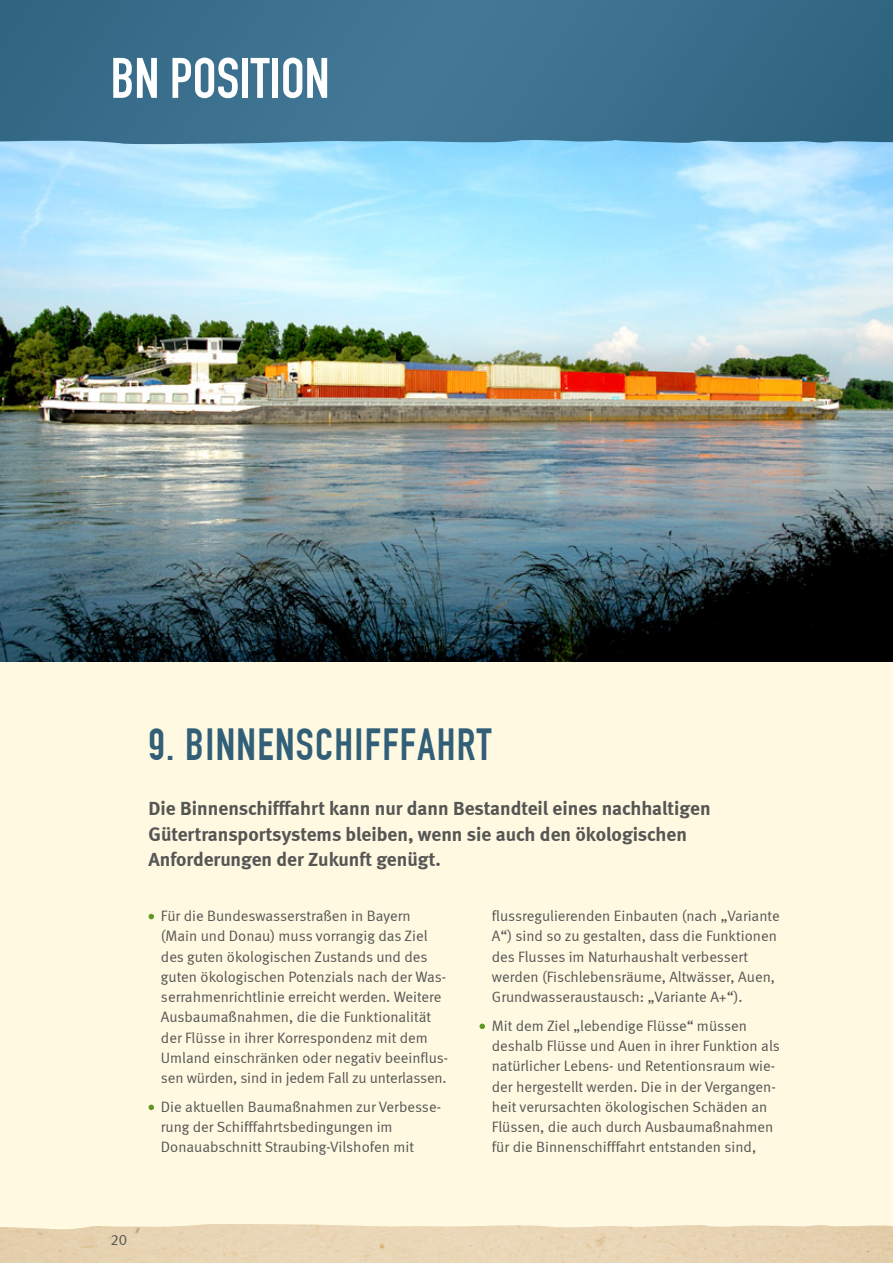
<style>
.page{position:relative;width:893px;height:1263px;background:#fff9e1}
.page>*{position:absolute;margin:0;border:0;box-sizing:border-box;transform-origin:0 0}
.t1{font:56.1px "DIN Engschrift";color:#fff}
.t2{font:44.1px "DIN Engschrift";letter-spacing:.03em;color:#315f78}
.t3{font:19.5px/25.5px "Meta Bold LF";color:#565655}
.t4{font:15px/20.2px "Meta Normal LF";color:#565655}
</style>
<div class="page">
<img style="left:0;top:145px;width:893px;height:516px">
<img style="left:0;top:1224px;width:893px;height:39px">
<svg style="left:0;top:0;width:893px;height:145px;background:#3b708f"></svg>
<svg style="left:149px;top:914px;width:5px;height:5px"></svg>
<svg style="left:149px;top:1104px;width:5px;height:6px"></svg>
<svg style="left:479px;top:1023px;width:6px;height:6px"></svg>
<h1 class="t1" style="left:111px;top:45px;width:221px">BN POSITION</h1>
<h2 class="t2" style="left:149px;top:719px;width:344px">9. BINNENSCHIFFFAHRT</h2>
<h3 class="t3" style="left:149px;top:795px;width:564px">Die Binnenschifffahrt kann nur dann Bestandteil eines nachhaltigen<br>Gütertransportsystems bleiben, wenn sie auch den ökologischen<br>Anforderungen der Zukunft genügt.</h3>
<p class="t4" style="left:111px;top:1229px;width:18px">20</p>
<p class="t4" style="left:161px;top:905px;width:289px">Für die Bundeswasserstraßen in Bayern (Main und Donau) muss vorrangig das Ziel des guten ökologischen Zustands und des guten ökologischen Potenzials nach der Was&shy;serrahmenrichtlinie erreicht werden. Weitere Ausbaumaßnahmen, die die Funktionalität der Flüsse in ihrer Korrespondenz mit dem Umland einschränken oder negativ beeinflus&shy;sen würden, sind in jedem Fall zu unterlassen.</p>
<p class="t4" style="left:161px;top:1096px;width:282px">Die aktuellen Baumaßnahmen zur Verbesse&shy;rung der Schifffahrtsbedingungen im<br>Donauabschnitt Straubing-Vilshofen mit</p>
<p class="t4" style="left:492px;top:905px;width:289px">flussregulierenden Einbauten (nach „Variante A“) sind so zu gestalten, dass die Funktionen des Flusses im Naturhaushalt verbessert werden (Fischlebensräume, Altwässer, Auen, Grundwasseraustausch: „Variante A+“).</p>
<p class="t4" style="left:492px;top:1015px;width:289px">Mit dem Ziel „lebendige Flüsse“ müssen deshalb Flüsse und Auen in ihrer Funktion als natürlicher Lebens- und Retentionsraum wie&shy;der hergestellt werden. Die in der Vergangen&shy;heit verursachten ökologischen Schäden an Flüssen, die auch durch Ausbaumaßnahmen für die Binnenschifffahrt entstanden sind,</p>
</div>
